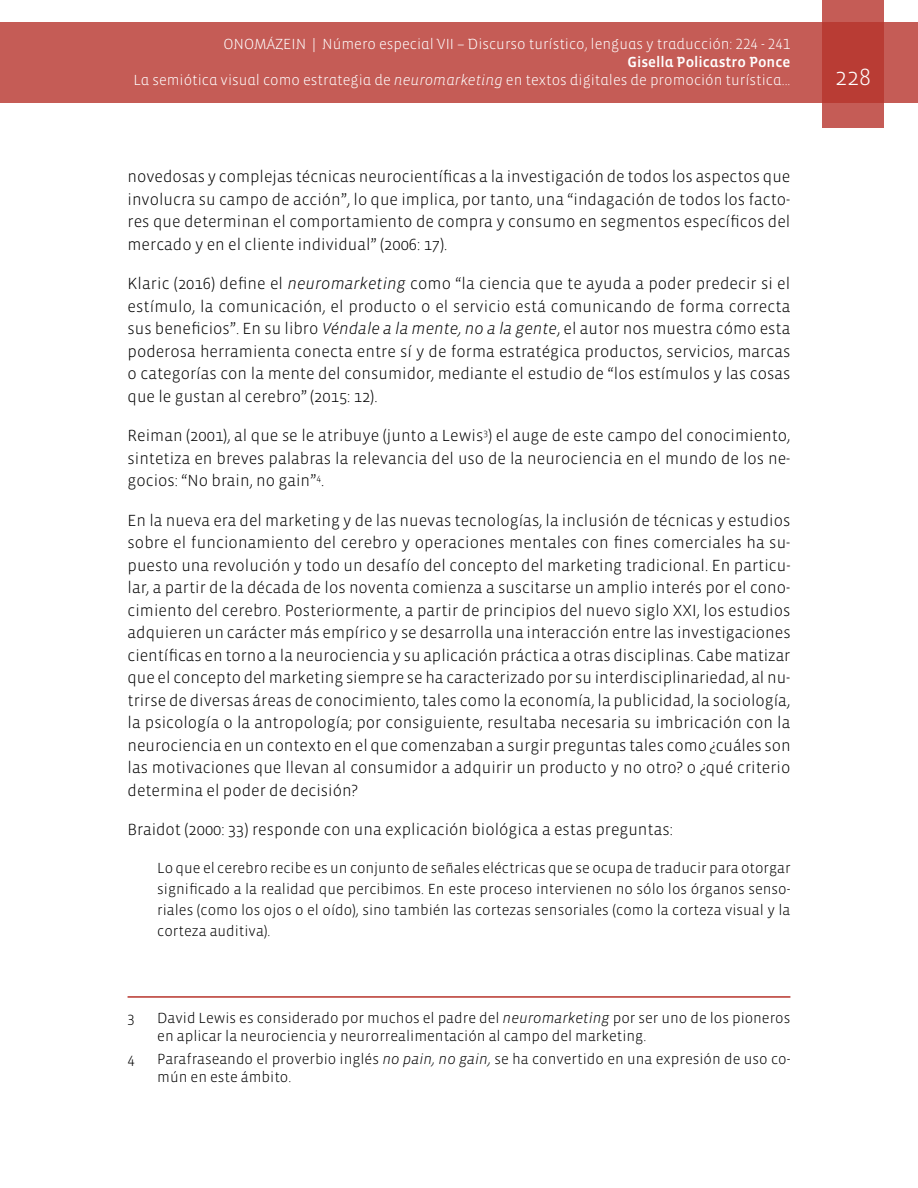
<style>
.page{position:relative;width:918px;height:1188px;background:#fff}
.page>*{position:absolute;margin:0;border:0;box-sizing:border-box;transform-origin:0 0}
.t1{font:300 24px "Vista Sans";color:#fff}
.t2{font:300 16.5px/22.5px "Vista Sans";color:#000;text-align:justify}
.t3{font:300 15px/21px "Vista Sans";color:#000}
.t4{font:300 15px "Vista Sans Alt";color:#fff}
.t5{font:15px "Vista Sans Alt Med";color:#fff}
.s1{font-family:"Vista Sans Alt Light Ita";font-weight:400}
.s2{font-style:italic}
</style>
<div class="page">
<div style="left:0;top:23px;width:918px;height:80px;background:#c55c56"></div>
<svg style="left:822px;top:0;width:62px;height:128px;background:#bd4740"></svg>
<hr style="left:128px;top:996px;width:662px;height:2px;background:#b7342c">
<p class="t4" style="left:223px;top:37px;width:568px">ONOMÁZEIN | Número especial VII – Discurso turístico, lenguas y traducción: 224 - 241</p>
<p class="t5" style="left:627px;top:55px;width:164px">Gisella Policastro Ponce</p>
<p class="t4" style="left:133px;top:73px;width:659px">La semiótica visual como estrategia de <span class="s1">neuromarketing</span> en textos digitales de promoción turística...</p>
<h1 class="t1" style="left:835px;top:65px;width:37px">228</h1>
<p class="t2" style="left:128px;top:166px;width:664px">novedosas y complejas técnicas neurocientíficas a la investigación de todos los aspectos que involucra su campo de acción”, lo que implica, por tanto, una “indagación de todos los facto&shy;res que determinan el comportamiento de compra y consumo en segmentos específicos del mercado y en el cliente individual” (2006: 17).</p>
<p class="t2" style="left:128px;top:273px;width:664px">Klaric (2016) define el <span class="s2">neuromarketing</span> como “la ciencia que te ayuda a poder predecir si el estímulo, la comunicación, el producto o el servicio está comunicando de forma correcta sus beneficios”. En su libro <span class="s2">Véndale a la mente, no a la gente</span>, el autor nos muestra cómo esta poderosa herramienta conecta entre sí y de forma estratégica productos, servicios, marcas o categorías con la mente del consumidor, mediante el estudio de “los estímulos y las cosas que le gustan al cerebro” (2015: 12).</p>
<p class="t2" style="left:128px;top:425px;width:664px">Reiman (2001), al que se le atribuye (junto a Lewis<sup>3</sup>) el auge de este campo del conocimiento, sintetiza en breves palabras la relevancia del uso de la neurociencia en el mundo de los ne&shy;gocios: “No brain, no gain”<sup>4</sup>.</p>
<p class="t2" style="left:128px;top:509px;width:665px">En la nueva era del marketing y de las nuevas tecnologías, la inclusión de técnicas y estudios sobre el funcionamiento del cerebro y operaciones mentales con fines comerciales ha su&shy;puesto una revolución y todo un desafío del concepto del marketing tradicional. En particu&shy;lar, a partir de la década de los noventa comienza a suscitarse un amplio interés por el cono&shy;cimiento del cerebro. Posteriormente, a partir de principios del nuevo siglo XXI, los estudios adquieren un carácter más empírico y se desarrolla una interacción entre las investigaciones científicas en torno a la neurociencia y su aplicación práctica a otras disciplinas. Cabe matizar que el concepto del marketing siempre se ha caracterizado por su interdisciplinariedad, al nu&shy;trirse de diversas áreas de conocimiento, tales como la economía, la publicidad, la sociología, la psicología o la antropología; por consiguiente, resultaba necesaria su imbricación con la neurociencia en un contexto en el que comenzaban a surgir preguntas tales como ¿cuáles son las motivaciones que llevan al consumidor a adquirir un producto y no otro? o ¿qué criterio determina el poder de decisión?</p>
<p class="t2" style="left:128px;top:819px;width:547px">Braidot (2000: 33) responde con una explicación biológica a estas preguntas:</p>
<p class="t3" style="left:157px;top:858px;width:635px;text-align:justify">Lo que el cerebro recibe es un conjunto de señales eléctricas que se ocupa de traducir para otorgar significado a la realidad que percibimos. En este proceso intervienen no sólo los órganos senso&shy;riales (como los ojos o el oído), sino también las cortezas sensoriales (como la corteza visual y la corteza auditiva).</p>
<p class="t3" style="left:128px;top:1008px;width:9px">3</p>
<p class="t3" style="left:157px;top:1010px;width:635px;line-height:18px">David Lewis es considerado por muchos el padre del <span class="s2">neuromarketing</span> por ser uno de los pioneros en aplicar la neurociencia y neurorrealimentación al campo del marketing.</p>
<p class="t3" style="left:128px;top:1048px;width:9px">4</p>
<p class="t3" style="left:157px;top:1050px;width:635px;line-height:18px">Parafraseando el proverbio inglés <span class="s2">no pain, no gain,</span> se ha convertido en una expresión de uso co&shy;mún en este ámbito.</p>
</div>
